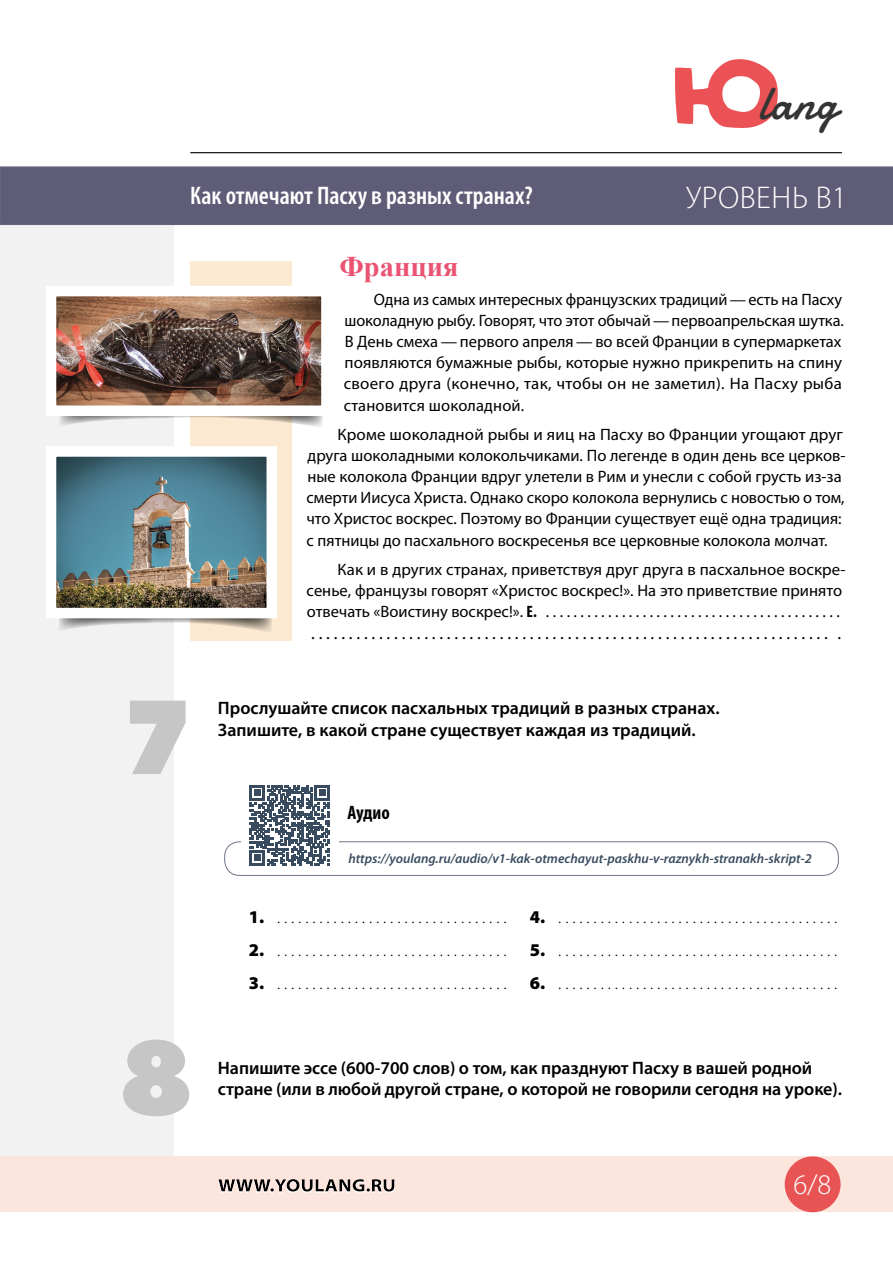
<style>
.page{position:relative;width:893px;height:1263px;background:#fff}
.page>*{position:absolute;margin:0;border:0;box-sizing:border-box;transform-origin:0 0}
.t1{font:105px "Peace Sans";color:#c6c6c6}
.t2{font:48.45px "Damion";color:#353434}
.t3{font:300 31.5px "Myriad Pro";letter-spacing:.02em;color:#fff}
.t4{font:700 28.5px "Times New Roman";color:#ea5472}
.t5{font:300 28.5px "Myriad Pro";color:#fff}
.t6{font:600 condensed 25.5px "Myriad Pro";color:#fff}
.t7{font:700 condensed 19.5px "Myriad Pro";letter-spacing:-.01em;color:#000}
.t8{font:300 18px "Myriad Pro";color:#000}
.t9{font:600 18px/21.6px "Myriad Pro";letter-spacing:-.005em;color:#000}
.t10{font:18px "Myriad Pro";color:#000}
.t11{font:16.5px/21.1px "Myriad Pro";color:#000}
.по_материалам_ссылка{font:italic 600 13.5px "Myriad Pro";color:#394b5f}
.s1{font-weight:700;font-stretch:condensed}
.s2{font-weight:900}
</style>
<div class="page">
<div style="left:0;top:213px;width:173px;height:956px;background:#f3f2f2"></div>
<div style="left:0;top:166px;width:893px;height:59px;background:#5f5c77"></div>
<div style="left:0;top:1156px;width:893px;height:56px;background:#fce5dd"></div>
<div style="left:206px;top:1168px;width:245px;height:34px;background:#000;opacity:.57"></div>
<div style="left:785px;top:1156px;width:56px;height:56px;background:#e85454;border-radius:50%"></div>
<svg style="left:675px;top:59px;width:103px;height:69px"></svg>
<div style="left:190px;top:261px;width:101px;height:380px;background:#fce9d2"></div>
<hr style="left:190px;top:152px;width:652px;height:1px;background:#000">
<svg style="left:59px;top:618px;width:213px;height:16px"></svg>
<svg style="left:60px;top:284px;width:263px;height:144px"></svg>
<img style="left:57px;top:457px;width:209px;height:150px">
<div style="left:46px;top:446px;width:231px;height:172px;border:10px solid #fff"></div>
<img style="left:57px;top:297px;width:264px;height:108px">
<div style="left:46px;top:286px;width:286px;height:130px;border:10px solid #fff"></div>
<div style="left:224px;top:841px;width:615px;height:35px;border:1px solid #6d7586;border-radius:15px"></div>
<div style="left:241px;top:776px;width:98px;height:98px;background:#fff"></div>
<svg style="left:250px;top:785px;width:80px;height:80px"></svg>
<h2 class="t2" style="left:759px;top:70px;width:80px">lang</h2>
<p class="t6" style="left:190px;top:182px;width:344px">Как отмечают Пасху в разных странах?</p>
<p class="t3" style="left:686px;top:180px;width:163px">УРОВЕНЬ B1</p>
<p class="t1" style="left:126px;top:667px;width:63px">7</p>
<p class="t1" style="left:120px;top:1007px;width:74px">8</p>
<p class="t4" style="left:339px;top:245px;width:121px">Франция</p>
<p class="t11" style="left:344px;top:289px;width:502px;text-indent:30px">Одна из самых интересных французских традиций—есть на Пасху шоколадную рыбу. Говорят, что этот обычай—первоапрельская шутка.<br>В День смеха — первого апреля — во всей Франции в супермаркетах появляются бумажные рыбы, которые нужно прикрепить на спину своего друга (конечно, так, чтобы он не заметил). На Пасху рыба становится шоколадной.</p>
<p class="t11" style="left:306px;top:424px;width:541px;text-indent:31px">Кроме шоколадной рыбы и яиц на Пасху во Франции угощают друг друга шоколадными колокольчиками. По легенде в один день все церков&shy;ные колокола Франции вдруг улетели в Рим и унесли с собой грусть из-за смерти Иисуса Христа. Однако скоро колокола вернулись с новостью о том, что Христос воскрес. Поэтому во Франции существует ещё одна традиция: с пятницы до пасхального воскресенья все церковные колокола молчат.</p>
<p class="t11" style="left:307px;top:559px;width:540px;text-indent:31px">Как и в других странах, приветствуя друг друга в пасхальное воскре&shy;сенье, французы говорят «Христос воскрес!». На это приветствие принято отвечать «Воистину воскрес!». <span class="s1">Е.</span> ...........................................</p>
<p class="t10" style="left:311px;top:623px;width:531px">. . . . . . . . . . . . . . . . . . . . . . . . . . . . . . . . . . . . . . . . . . . . . . . . . . . . . . . . . . . . . . . . . . . . . .</p>
<p class="t9" style="left:218px;top:697px;width:503px">Прослушайте список пасхальных традиций в разных странах.<br>Запишите, в какой стране существует каждая из традиций.</p>
<p class="t7" style="left:348px;top:801px;width:44px">Аудио</p>
<p class="по_материалам_ссылка" style="left:348px;top:851px;width:465px">https://youlang.ru/audio/v1-kak-otmechayut-paskhu-v-raznykh-stranakh-skript-2</p>
<p class="t8" style="left:249px;top:907px;width:259px"><span class="s2">1.</span> . . . . . . . . . . . . . . . . . . . . . . . . . . . . . . . . .</p>
<p class="t8" style="left:249px;top:940px;width:259px"><span class="s2">2.</span> . . . . . . . . . . . . . . . . . . . . . . . . . . . . . . . . .</p>
<p class="t8" style="left:249px;top:973px;width:259px"><span class="s2">3.</span> . . . . . . . . . . . . . . . . . . . . . . . . . . . . . . . . .</p>
<p class="t8" style="left:530px;top:907px;width:309px"><span class="s2">4.</span> . . . . . . . . . . . . . . . . . . . . . . . . . . . . . . . . . . . . . . . .</p>
<p class="t8" style="left:530px;top:940px;width:309px"><span class="s2">5.</span> . . . . . . . . . . . . . . . . . . . . . . . . . . . . . . . . . . . . . . . .</p>
<p class="t8" style="left:530px;top:973px;width:309px"><span class="s2">6.</span> . . . . . . . . . . . . . . . . . . . . . . . . . . . . . . . . . . . . . . . .</p>
<p class="t9" style="left:218px;top:1056px;width:596px">Напишите эссе (600-700 слов) о том, как празднуют Пасху в вашей родной</p>
<p class="t9" style="left:218px;top:1078px;width:625px">стране (или в любой другой стране, о которой не говорили сегодня на уроке).</p>
<p class="t5" style="left:793px;top:1169px;width:39px">6/8</p>
</div>
